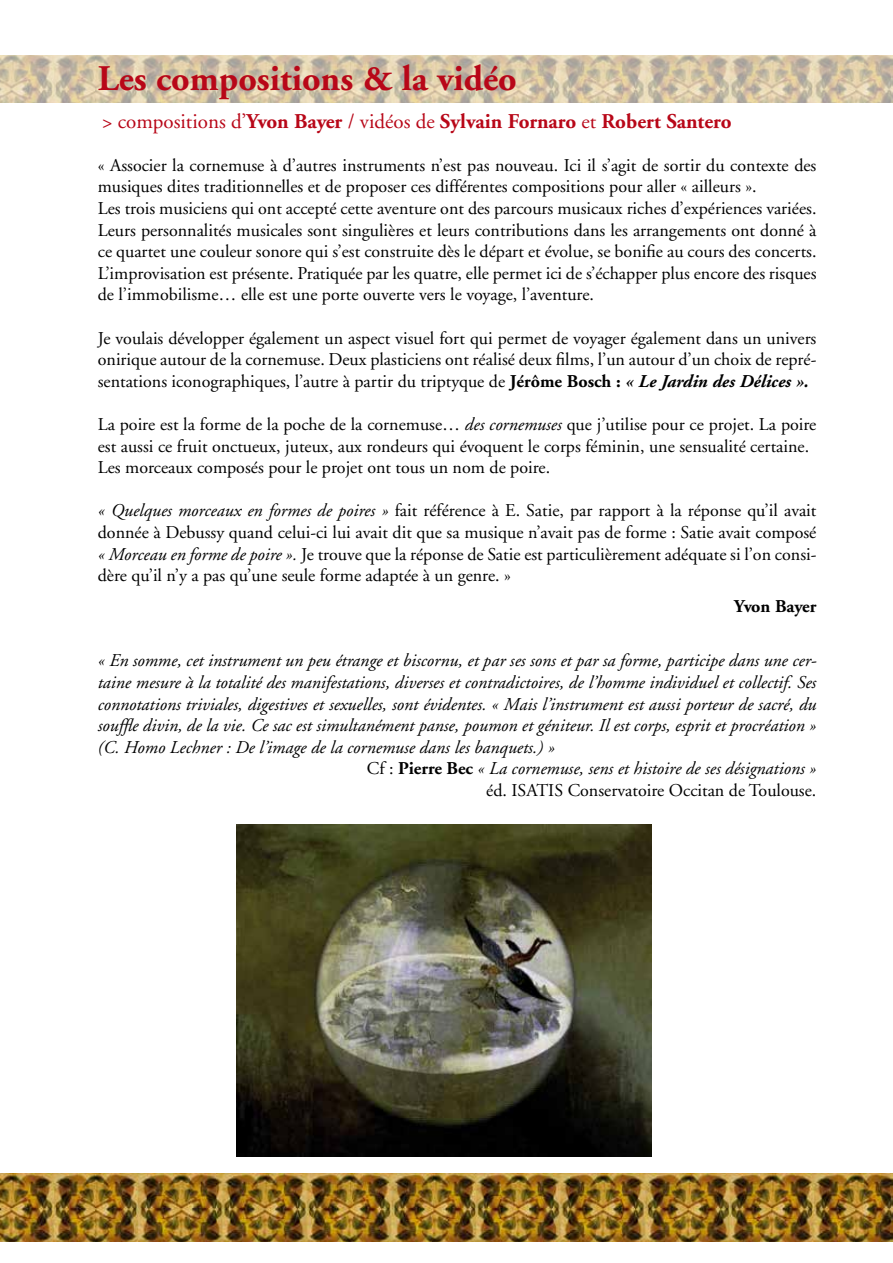
<style>
.page{position:relative;width:893px;height:1263px;background:#fff}
.page>*{position:absolute;margin:0;border:0;box-sizing:border-box;transform-origin:0 0}
.t1{font:700 36px "Adobe Garamond";color:#b80718}
.t2{font:700 21px "Adobe Garamond";color:#b80718}
.t3{font:18px/21.6px "Adobe Garamond";color:#000}
.t4{font:italic 18px "Adobe Garamond";color:#000}
.t5{font:700 18px "Adobe Garamond";letter-spacing:-.005em;color:#000}
.s1{font-weight:400}
.s2{font-weight:700}
.s3{font-weight:700;font-style:italic}
.s4{font-style:italic}
.s5{font-style:normal}
.s6{font-weight:700;font-style:normal}
</style>
<div class="page">
<img style="left:0;top:1174px;width:893px;height:68px">
<img style="left:0;top:55px;width:893px;height:47px">
<img style="left:237px;top:825px;width:414px;height:331px">
<h1 class="t1" style="left:98px;top:59px;width:421px">Les compositions &amp; la vidéo</h1>
<p class="t2" style="left:102px;top:109px;width:631px"><span class="s1">&gt; compositions d’</span>Yvon Bayer <span class="s1">/ vidéos de</span> Sylvain Fornaro <span class="s1">et</span> Robert Santero</p>
<p class="t3" style="left:98px;top:155px;width:720px">« Associer la cornemuse à d’autres instruments n’est pas nouveau. Ici il s’agit de sortir du contexte des musiques dites traditionnelles et de proposer ces différentes compositions pour aller « ailleurs ».<br>Les trois musiciens qui ont accepté cette aventure ont des parcours musicaux riches d’expériences variées.<br>Leurs personnalités musicales sont singulières et leurs contributions dans les arrangements ont donné à ce quartet une couleur sonore qui s’est construite dès le départ et évolue, se bonifie au cours des concerts.<br>L’improvisation est présente. Pratiquée par les quatre, elle permet ici de s’échapper plus encore des risques de l’immobilisme… elle est une porte ouverte vers le voyage, l’aventure.</p>
<p class="t3" style="left:98px;top:328px;width:720px;text-align:justify">Je voulais développer également un aspect visuel fort qui permet de voyager également dans un univers onirique autour de la cornemuse. Deux plasticiens ont réalisé deux films, l’un autour d’un choix de repré&shy;sentations iconographiques, l’autre à partir du triptyque de <span class="s2">Jérôme Bosch :</span> <span class="s3">« Le Jardin des Délices ».</span></p>
<p class="t3" style="left:98px;top:414px;width:720px">La poire est la forme de la poche de la cornemuse… <span class="s4">des cornemuses</span> que j’utilise pour ce projet. La poire est aussi ce fruit onctueux, juteux, aux rondeurs qui évoquent le corps féminin, une sensualité certaine.<br>Les morceaux composés pour le projet ont tous un nom de poire.</p>
<p class="t3" style="left:98px;top:500px;width:720px;text-align:justify"><span class="s4">« Quelques morceaux en formes de poires »</span> fait référence à E. Satie, par rapport à la réponse qu’il avait donnée à Debussy quand celui-ci lui avait dit que sa musique n’avait pas de forme : Satie avait composé <span class="s4">« Morceau en forme de poire ».</span> Je trouve que la réponse de Satie est particulièrement adéquate si l’on consi&shy;dère qu’il n’y a pas qu’une seule forme adaptée à un genre. »</p>
<p class="t5" style="left:734px;top:596px;width:84px">Yvon Bayer</p>
<p class="t4" style="left:98px;top:651px;width:720px">« En somme, cet instrument un peu étrange et biscornu, et par ses sons et par sa forme, participe dans une cer-</p>
<p class="t4" style="left:98px;top:673px;width:720px">taine mesure à la totalité des manifestations, diverses et contradictoires, de l’homme individuel et collectif. Ses</p>
<p class="t4" style="left:98px;top:694px;width:720px">connotations triviales, digestives et sexuelles, sont évidentes. « Mais l’instrument est aussi porteur de sacré, du</p>
<p class="t4" style="left:98px;top:716px;width:720px">souffle divin, de la vie. Ce sac est simultanément panse, poumon et géniteur. Il est corps, esprit et procréation »</p>
<p class="t4" style="left:98px;top:737px;width:459px">(C. Homo Lechner : De l’image de la cornemuse dans les banquets.) »</p>
<p class="t4" style="left:367px;top:759px;width:451px"><span class="s5">Cf :</span> <span class="s6">Pierre Bec</span> « La cornemuse, sens et histoire de ses désignations »</p>
<p class="t3" style="left:486px;top:780px;width:332px">éd. ISATIS Conservatoire Occitan de Toulouse.</p>
</div>
